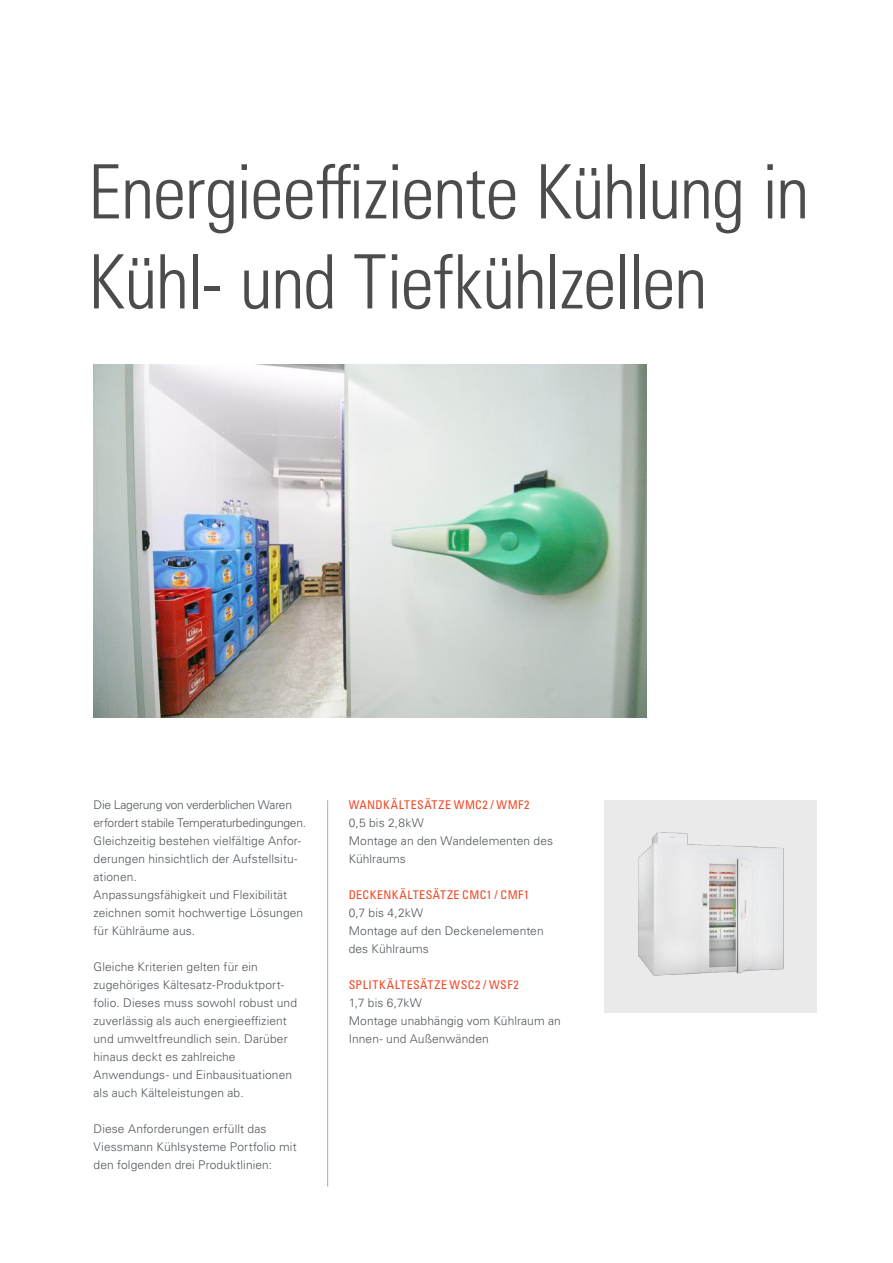
<style>
.page{position:relative;width:893px;height:1263px;background:#fff}
.page>*{position:absolute;margin:0;border:0;box-sizing:border-box;transform-origin:0 0}
.t1{font:75px/90px "Univers LTCYR 47 Light Cond";letter-spacing:-.02em;color:#4e4b4c}
.t2{font:300 12px/18px "Univers LTCYR 45";letter-spacing:.01em;color:#50565b}
.t3{font:condensed 12px "Univers LTCYR 57";letter-spacing:.04em;color:#f24522}
</style>
<div class="page">
<img style="left:93px;top:365px;width:554px;height:353px">
<img style="left:604px;top:800px;width:213px;height:211px">
<hr style="left:327px;top:800px;width:1px;height:386px;background:#aaaaac">
<h1 class="t1" style="left:88px;top:143px;width:722px">Energieeffiziente Kühlung in<br>Kühl- und Tiefkühlzellen</h1>
<p class="t2" style="left:94px;top:796px;width:214px">Die Lagerung von verderblichen Waren erfordert stabile Temperaturbedingungen.<br>Gleichzeitig bestehen vielfältige Anfor&shy;derungen hinsichtlich der Aufstellsitu&shy;ationen.<br>Anpassungsfähigkeit und Flexibilität zeichnen somit hochwertige Lösungen für Kühlräume aus.</p>
<p class="t2" style="left:94px;top:958px;width:205px">Gleiche Kriterien gelten für ein zugehöriges Kältesatz-Produktport&shy;folio. Dieses muss sowohl robust und zuverlässig als auch energieeffizient und umweltfreundlich sein. Darüber hinaus deckt es zahlreiche Anwendungs- und Einbausituationen als auch Kälteleistungen ab.</p>
<p class="t2" style="left:94px;top:1120px;width:205px">Diese Anforderungen erfüllt das<br>Viessmann Kühlsysteme Portfolio mit den folgenden drei Produktlinien:</p>
<p class="t3" style="left:349px;top:797px;width:182px">WANDKÄLTESÄTZE WMC2 / WMF2</p>
<p class="t2" style="left:349px;top:813px;width:206px">0,5 bis 2,8kW<br>Montage an den Wandelementen des<br>Kühlraums</p>
<p class="t3" style="left:349px;top:887px;width:182px">DECKENKÄLTESÄTZE CMC1 / CMF1</p>
<p class="t2" style="left:349px;top:903px;width:197px">0,7 bis 4,2kW<br>Montage auf den Deckenelementen des Kühlraums</p>
<p class="t3" style="left:349px;top:977px;width:172px">SPLITKÄLTESÄTZE WSC2 / WSF2</p>
<p class="t2" style="left:349px;top:993px;width:214px">1,7 bis 6,7kW<br>Montage unabhängig vom Kühlraum an<br>Innen- und Außenwänden</p>
</div>
